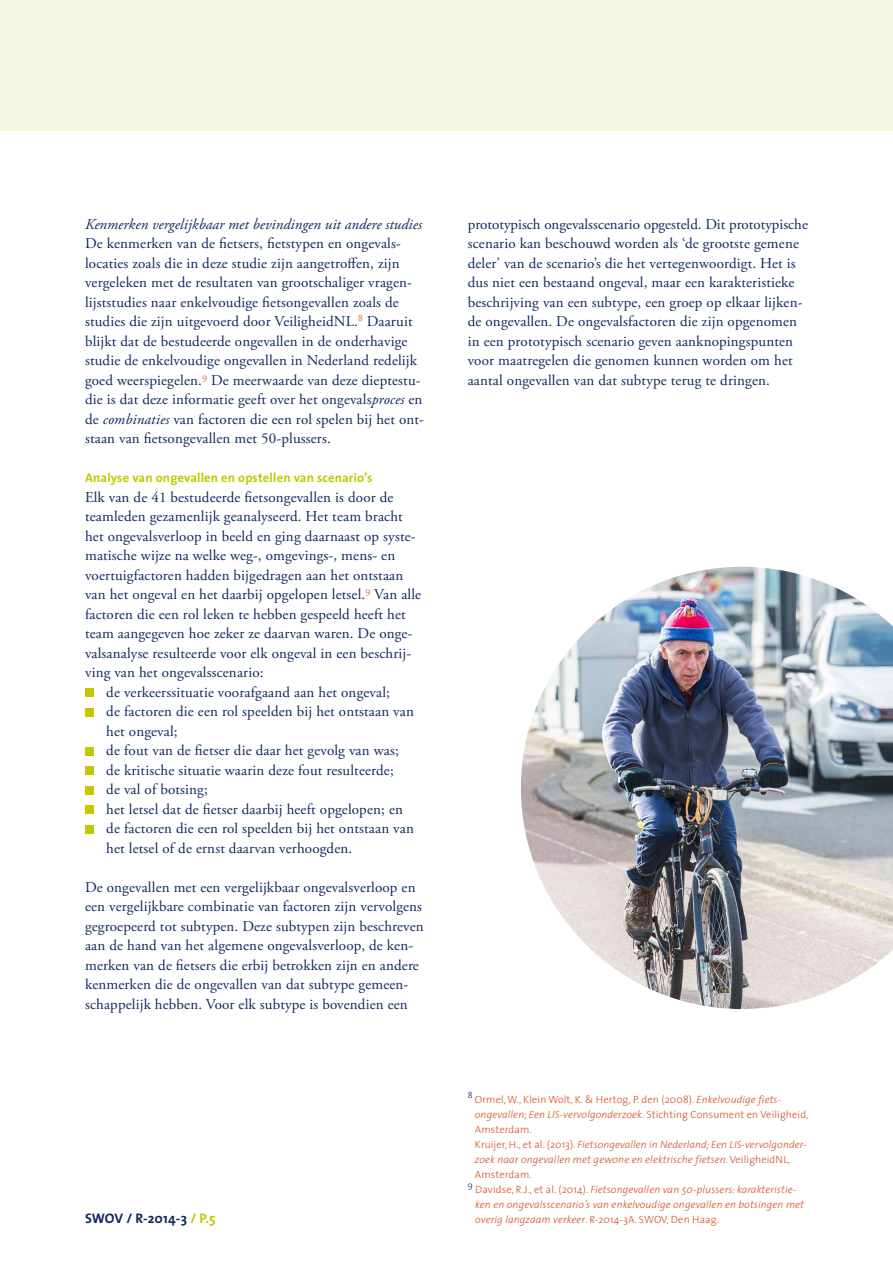
<style>
.page{position:relative;width:893px;height:1263px;background:#fff}
.page>*{position:absolute;margin:0;border:0;box-sizing:border-box;transform-origin:0 0}
.t1{font:15px/19.5px "Adobe Garamond Pro";letter-spacing:.01em;color:#10295f}
.t2{font:italic 15px "Adobe Garamond Pro";letter-spacing:.005em;color:#10295f}
.t3{font:700 13.8px "The Sans";color:#10295f}
.t4{font:700 12.75px "The Sans";letter-spacing:.01em;color:#c1c800}
.t5{font:italic 300 10.5px/15px "The Sans";letter-spacing:.01em;color:#d64f21}
.t6{font:300 8.7px "The Sans";color:#10295f}
.s1{font-style:italic}
.s2{color:#c1c800}
.s3{font-style:normal}
</style>
<div class="page">
<div style="left:0;top:0;width:893px;height:131px;background:#f6f7e3"></div>
<div style="left:85px;top:688px;width:9px;height:9px;background:#c1c800"></div>
<div style="left:85px;top:708px;width:9px;height:8px;background:#c1c800"></div>
<div style="left:85px;top:747px;width:9px;height:8px;background:#c1c800"></div>
<div style="left:85px;top:766px;width:9px;height:9px;background:#c1c800"></div>
<div style="left:85px;top:786px;width:9px;height:8px;background:#c1c800"></div>
<div style="left:85px;top:805px;width:9px;height:9px;background:#c1c800"></div>
<div style="left:85px;top:825px;width:9px;height:8px;background:#c1c800"></div>
<img style="left:521px;top:567px;width:372px;height:442px">
<p class="t2" style="left:85px;top:215px;width:338px">Kenmerken vergelijkbaar met bevindingen uit andere studies</p>
<p class="t1" style="left:85px;top:234px;width:341px">De kenmerken van de fietsers, fietstypen en ongevals&shy;locaties zoals die in deze studie zijn aangetroffen, zijn vergeleken met de resultaten van grootschaliger vragen&shy;lijststudies naar enkelvoudige fietsongevallen zoals de studies die zijn uitgevoerd door VeiligheidNL.<sup>8</sup> Daaruit blijkt dat de bestudeerde ongevallen in de onderhavige studie de enkelvoudige ongevallen in Nederland redelijk goed weerspiegelen.<sup>9</sup> De meerwaarde van deze dieptestu&shy;die is dat deze informatie geeft over het ongevals<span class="s1">proces</span> en de <span class="s1">combinaties</span> van factoren die een rol spelen bij het ont&shy;staan van fietsongevallen met 50-plussers.</p>
<p class="t4" style="left:85px;top:467px;width:289px">Analyse van ongevallen en opstellen van scenario’s</p>
<p class="t1" style="left:85px;top:488px;width:310px">Elk van de 41 bestudeerde fietsongevallen is door de</p>
<p class="t1" style="left:85px;top:507px;width:319px">teamleden gezamenlijk geanalyseerd. Het team bracht</p>
<p class="t1" style="left:85px;top:527px;width:332px">het ongevalsverloop in beeld en ging daarnaast op syste-</p>
<p class="t1" style="left:85px;top:546px;width:312px">matische wijze na welke weg-, omgevings-, mens- en</p>
<p class="t1" style="left:85px;top:566px;width:320px">voertuigfactoren hadden bijgedragen aan het ontstaan</p>
<p class="t1" style="left:85px;top:585px;width:338px">van het ongeval en het daarbij opgelopen letsel.<sup>9</sup> Van alle</p>
<p class="t1" style="left:85px;top:605px;width:322px">factoren die een rol leken te hebben gespeeld heeft het</p>
<p class="t1" style="left:85px;top:624px;width:329px">team aangegeven hoe zeker ze daarvan waren. De onge-</p>
<p class="t1" style="left:85px;top:644px;width:328px">valsanalyse resulteerde voor elk ongeval in een beschrij-</p>
<p class="t1" style="left:85px;top:663px;width:180px">ving van het ongevalsscenario:</p>
<p class="t1" style="left:106px;top:683px;width:285px">de verkeerssituatie voorafgaand aan het ongeval;</p>
<p class="t1" style="left:106px;top:702px;width:309px">de factoren die een rol speelden bij het ontstaan van</p>
<p class="t1" style="left:106px;top:722px;width:73px">het ongeval;</p>
<p class="t1" style="left:106px;top:741px;width:294px">de fout van de fietser die daar het gevolg van was;</p>
<p class="t1" style="left:106px;top:761px;width:289px">de kritische situatie waarin deze fout resulteerde;</p>
<p class="t1" style="left:106px;top:780px;width:103px">de val of botsing;</p>
<p class="t1" style="left:106px;top:800px;width:298px">het letsel dat de fietser daarbij heeft opgelopen; en</p>
<p class="t1" style="left:106px;top:819px;width:309px">de factoren die een rol speelden bij het ontstaan van</p>
<p class="t1" style="left:106px;top:839px;width:247px">het letsel of de ernst daarvan verhoogden.</p>
<p class="t1" style="left:85px;top:878px;width:340px">De ongevallen met een vergelijkbaar ongevalsverloop en een vergelijkbare combinatie van factoren zijn vervolgens gegroepeerd tot subtypen. Deze subtypen zijn beschreven aan de hand van het algemene ongevalsverloop, de ken&shy;merken van de fietsers die erbij betrokken zijn en andere kenmerken die de ongevallen van dat subtype gemeen&shy;schappelijk hebben. Voor elk subtype is bovendien een</p>
<p class="t3" style="left:85px;top:1207px;width:132px">SWOV / R-2014-3 <span class="s2">/ P.5</span></p>
<p class="t1" style="left:468px;top:215px;width:342px">prototypisch ongevalsscenario opgesteld. Dit prototypische scenario kan beschouwd worden als ‘de grootste gemene deler’ van de scenario’s die het vertegenwoordigt. Het is dus niet een bestaand ongeval, maar een karakteristieke beschrijving van een subtype, een groep op elkaar lijken&shy;de ongevallen. De ongevalsfactoren die zijn opgenomen in een prototypisch scenario geven aanknopingspunten voor maatregelen die genomen kunnen worden om het aantal ongevallen van dat subtype terug te dringen.</p>
<p class="t6" style="left:468px;top:1088px;width:6px">8</p>
<p class="t5" style="left:475px;top:1092px;width:335px"><span class="s3">Ormel, W., Klein Wolt, K. &amp; Hertog, P. den (2008).</span> Enkelvoudige fiets&shy;ongevallen; Een LIS-vervolgonderzoek<span class="s3">. Stichting Consument en Veiligheid, Amsterdam.<br>Kruijer, H., et al. (2013).</span> Fietsongevallen in Nederland; Een LIS-vervolgonder&shy;zoek naar ongevallen met gewone en elektrische fietsen<span class="s3">. VeiligheidNL, Amsterdam.</span></p>
<p class="t6" style="left:468px;top:1178px;width:7px">9</p>
<p class="t5" style="left:475px;top:1182px;width:330px"><span class="s3">Davidse, R.J., et al. (2014).</span> Fietsongevallen van 50-plussers: karakteristie&shy;ken en ongevalsscenario’s van enkelvoudige ongevallen en botsingen met overig langzaam verkeer<span class="s3">. R-2014-3A. SWOV, Den Haag.</span></p>
</div>
